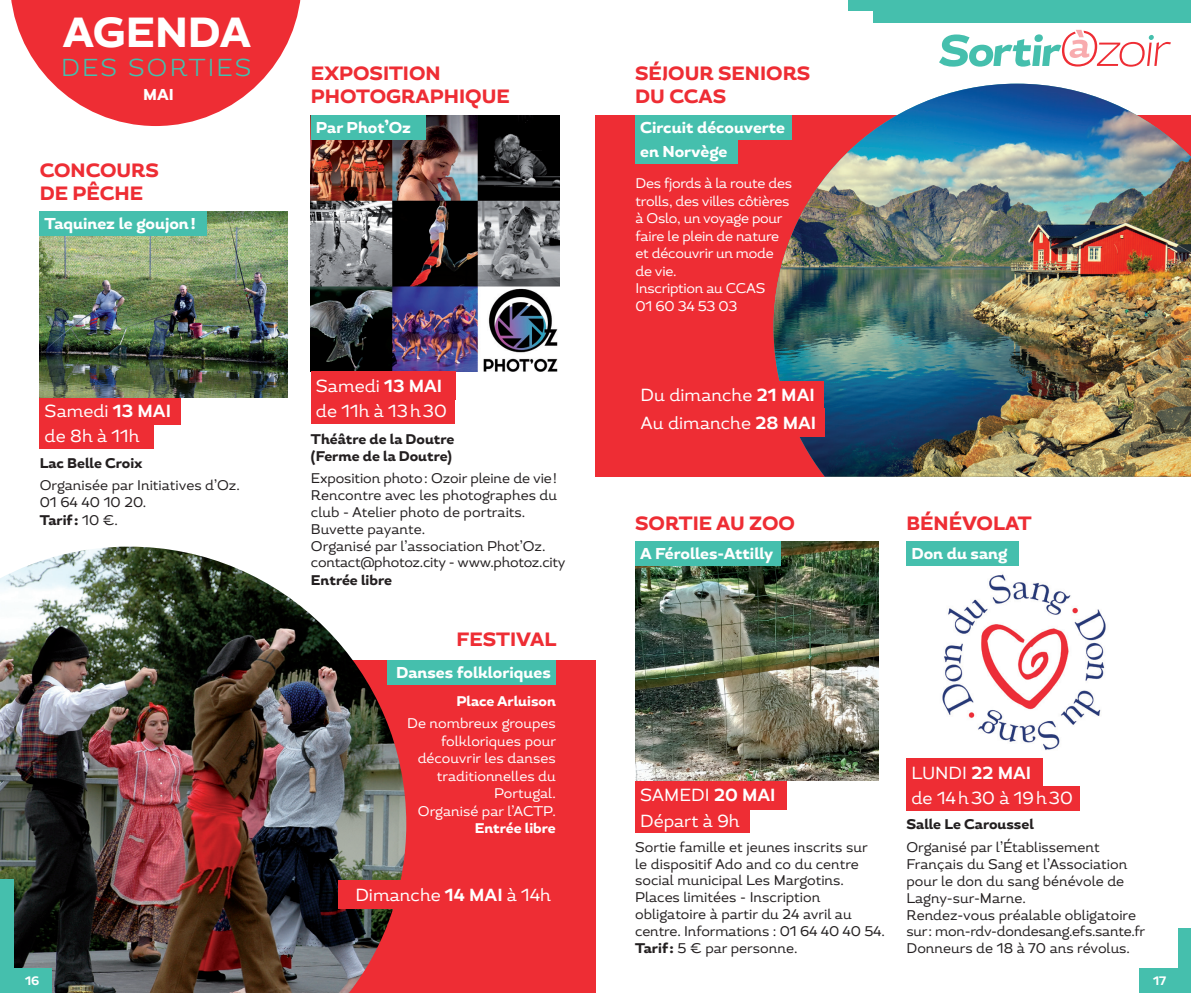
<style>
.page{position:relative;width:1191px;height:993px;background:#fff}
.page>*{position:absolute;margin:0;border:0;box-sizing:border-box;transform-origin:0 0}
.t1{font:800 42px "Magallanes";color:#fff}
.t2{font:300 24.5px "Magallanes";letter-spacing:.09em;color:#45bfad}
.SAO_Lieu{font:800 19.25px/22.8px "Magallanes";color:#ee2d34}
.SAO_TXT_courant{font:17.5px "Magallanes";color:#fff}
.SAO_Lieu-2{font:800 15.75px "Magallanes";color:#fff}
.SAO_TXT_courant-2{font:14px/16.8px "Magallanes";color:#231f20}
.SAO_TXT_courant-3{font:14px/17.5px "Magallanes";letter-spacing:-.02em;color:#fff}
.SAO_TXT_courant-4{font:14px/17.5px "Magallanes";color:#fff;text-align:right}
.SAO_TXT_courant-5{font:800 14px/16.8px "Magallanes";color:#231f20}
.SAO_TXT_courant-6{font:800 14px "Magallanes";color:#fff}
.t3{font:700 12.25px "Magallanes";color:#fff}
.s1{font-weight:700}
.s2{font-weight:400}
.s3{font-weight:800}
</style>
<div class="page">
<div style="left:1178px;top:928px;width:13px;height:55px;background:#45bfad"></div>
<div style="left:873px;top:0;width:318px;height:22px;background:#45bfad"></div>
<div style="left:1139px;top:967px;width:52px;height:25px;background:#45bfad"></div>
<div style="left:848px;top:0;width:33px;height:11px;background:#45bfad"></div>
<svg style="left:939px;top:30px;width:232px;height:37px"></svg>
<svg style="left:11px;top:0;width:290px;height:126px"></svg>
<div style="left:0;top:660px;width:595px;height:332px;background:#ee2d34"></div>
<div style="left:387px;top:660px;width:169px;height:24px;background:#45bfad"></div>
<div style="left:40px;top:396px;width:141px;height:29px;background:#ee2d34"></div>
<div style="left:40px;top:423px;width:114px;height:25px;background:#ee2d34"></div>
<img style="left:40px;top:211px;width:248px;height:186px">
<div style="left:40px;top:211px;width:167px;height:25px;background:#45bfad"></div>
<img style="left:311px;top:115px;width:248px;height:256px">
<div style="left:311px;top:371px;width:145px;height:29px;background:#ee2d34"></div>
<div style="left:311px;top:398px;width:144px;height:25px;background:#ee2d34"></div>
<div style="left:311px;top:115px;width:114px;height:25px;background:#45bfad"></div>
<img style="left:0;top:546px;width:406px;height:446px">
<div style="left:338px;top:880px;width:218px;height:28px;background:#ee2d34"></div>
<div style="left:0;top:967px;width:51px;height:25px;background:#45bfad"></div>
<div style="left:0;top:878px;width:13px;height:105px;background:#45bfad"></div>
<div style="left:595px;top:115px;width:596px;height:361px;background:#ee2d34"></div>
<img style="left:773px;top:84px;width:418px;height:392px">
<div style="left:635px;top:115px;width:157px;height:25px;background:#45bfad"></div>
<div style="left:635px;top:139px;width:102px;height:25px;background:#45bfad"></div>
<div style="left:635px;top:381px;width:188px;height:28px;background:#ee2d34"></div>
<div style="left:635px;top:408px;width:190px;height:29px;background:#ee2d34"></div>
<img style="left:635px;top:541px;width:243px;height:239px">
<img style="left:942px;top:574px;width:164px;height:176px">
<div style="left:635px;top:780px;width:152px;height:29px;background:#ee2d34"></div>
<div style="left:906px;top:758px;width:137px;height:28px;background:#ee2d34"></div>
<div style="left:635px;top:807px;width:114px;height:25px;background:#ee2d34"></div>
<div style="left:906px;top:785px;width:174px;height:25px;background:#ee2d34"></div>
<div style="left:635px;top:541px;width:146px;height:25px;background:#45bfad"></div>
<div style="left:906px;top:541px;width:113px;height:25px;background:#45bfad"></div>
<h1 class="t1" style="left:63px;top:5px;width:190px">AGENDA</h1>
<h2 class="t2" style="left:61px;top:52px;width:192px">DES SORTIES</h2>
<p class="SAO_Lieu-2" style="left:143px;top:84px;width:32px">MAI</p>
<p class="SAO_Lieu" style="left:40px;top:160px;width:121px">CONCOURS<br>DE PÊCHE</p>
<p class="SAO_Lieu-2" style="left:45px;top:214px;width:152px">Taquinez le goujon!</p>
<p class="SAO_TXT_courant" style="left:45px;top:400px;width:128px">Samedi <span class="s1">13 MAI</span></p>
<p class="SAO_TXT_courant" style="left:45px;top:425px;width:96px">de 8h à 11h</p>
<p class="SAO_TXT_courant-5" style="left:40px;top:454px;width:104px">Lac Belle Croix</p>
<p class="SAO_TXT_courant-2" style="left:40px;top:477px;width:202px">Organisée par Initiatives d’Oz.<br>01 64 40 10 20.</p>
<p class="SAO_TXT_courant-5" style="left:40px;top:512px;width:80px">Tarif: <span class="s2">10 €.</span></p>
<p class="SAO_Lieu" style="left:311px;top:63px;width:200px">EXPOSITION<br>PHOTOGRAPHIQUE</p>
<p class="SAO_Lieu-2" style="left:316px;top:118px;width:97px">Par Phot’Oz</p>
<p class="SAO_TXT_courant" style="left:316px;top:375px;width:128px">Samedi <span class="s1">13 MAI</span></p>
<p class="SAO_TXT_courant" style="left:316px;top:400px;width:132px">de 11h à 13h30</p>
<p class="SAO_TXT_courant-5" style="left:311px;top:431px;width:145px">Théâtre de la Doutre (Ferme de la Doutre)</p>
<p class="SAO_TXT_courant-2" style="left:311px;top:470px;width:247px">Exposition photo: Ozoir pleine de vie!</p>
<p class="SAO_TXT_courant-2" style="left:311px;top:487px;width:248px">Rencontre avec les photographes du club - Atelier photo de portraits.</p>
<p class="SAO_TXT_courant-2" style="left:311px;top:520px;width:256px">Buvette payante.<br>Organisé par l’association Phot’Oz. contact@photoz.city - www.photoz.city<br><span class="s3">Entrée libre</span></p>
<p class="SAO_Lieu" style="left:456px;top:629px;width:101px">FESTIVAL</p>
<p class="SAO_Lieu-2" style="left:396px;top:662px;width:156px">Danses folkloriques</p>
<p class="SAO_TXT_courant-6" style="left:456px;top:691px;width:101px">Place Arluison</p>
<p class="SAO_TXT_courant-4" style="left:407px;top:714px;width:150px">De nombreux groupes folkloriques pour découvrir les danses traditionnelles du<br>Portugal.</p>
<p class="SAO_TXT_courant-4" style="left:418px;top:802px;width:139px">Organisé par l’ACTP.<br><span class="s3">Entrée libre</span></p>
<p class="SAO_TXT_courant" style="left:355px;top:883px;width:197px">Dimanche <span class="s1">14 MAI</span> à 14h</p>
<p class="SAO_Lieu" style="left:635px;top:63px;width:177px">SÉJOUR SENIORS<br>DU CCAS</p>
<p class="SAO_Lieu-2" style="left:640px;top:118px;width:146px">Circuit découverte</p>
<p class="SAO_Lieu-2" style="left:640px;top:141px;width:89px">en Norvège</p>
<p class="SAO_TXT_courant-3" style="left:635px;top:174px;width:158px">Des fjords à la route des trolls, des villes côtières à Oslo, un voyage pour faire le plein de nature et découvrir un mode de vie.<br>Inscription au CCAS<br>01 60 34 53 03</p>
<p class="SAO_TXT_courant" style="left:640px;top:384px;width:176px">Du dimanche <span class="s1">21 MAI</span></p>
<p class="SAO_TXT_courant" style="left:640px;top:411px;width:177px">Au dimanche <span class="s1">28 MAI</span></p>
<p class="SAO_Lieu" style="left:635px;top:512px;width:161px">SORTIE AU ZOO</p>
<p class="SAO_Lieu" style="left:906px;top:512px;width:127px">BÉNÉVOLAT</p>
<p class="SAO_Lieu-2" style="left:640px;top:543px;width:135px">A Férolles-Attilly</p>
<p class="SAO_Lieu-2" style="left:911px;top:543px;width:97px">Don du sang</p>
<p class="SAO_TXT_courant" style="left:640px;top:784px;width:137px">SAMEDI <span class="s1">20 MAI</span></p>
<p class="SAO_TXT_courant" style="left:640px;top:809px;width:101px">Départ à 9h</p>
<p class="SAO_TXT_courant-2" style="left:635px;top:838px;width:234px">Sortie famille et jeunes inscrits sur le dispositif Ado and co du centre social municipal Les Margotins.</p>
<p class="SAO_TXT_courant-2" style="left:635px;top:888px;width:251px">Places limitées - Inscription obligatoire à partir du 24 avril au centre. Informations : 01 64 40 40 54.</p>
<p class="SAO_TXT_courant-2" style="left:635px;top:939px;width:164px"><span class="s3">Tarif:</span> 5 € par personne.</p>
<p class="SAO_TXT_courant" style="left:911px;top:761px;width:121px">LUNDI <span class="s1">22 MAI</span></p>
<p class="SAO_TXT_courant" style="left:911px;top:786px;width:163px">de 14h30 à 19h30</p>
<p class="SAO_TXT_courant-5" style="left:906px;top:816px;width:129px">Salle Le Caroussel</p>
<p class="SAO_TXT_courant-2" style="left:906px;top:838px;width:222px">Organisé par l’Établissement<br>Français du Sang et l’Association pour le don du sang bénévole de<br>Lagny-sur-Marne.</p>
<p class="SAO_TXT_courant-2" style="left:906px;top:906px;width:240px">Rendez-vous préalable obligatoire sur: mon-rdv-dondesang.efs.sante.fr</p>
<p class="SAO_TXT_courant-2" style="left:906px;top:939px;width:225px">Donneurs de 18 à 70 ans révolus.</p>
<p class="t3" style="left:25px;top:972px;width:16px">16</p>
<p class="t3" style="left:1153px;top:972px;width:15px">17</p>
</div>
